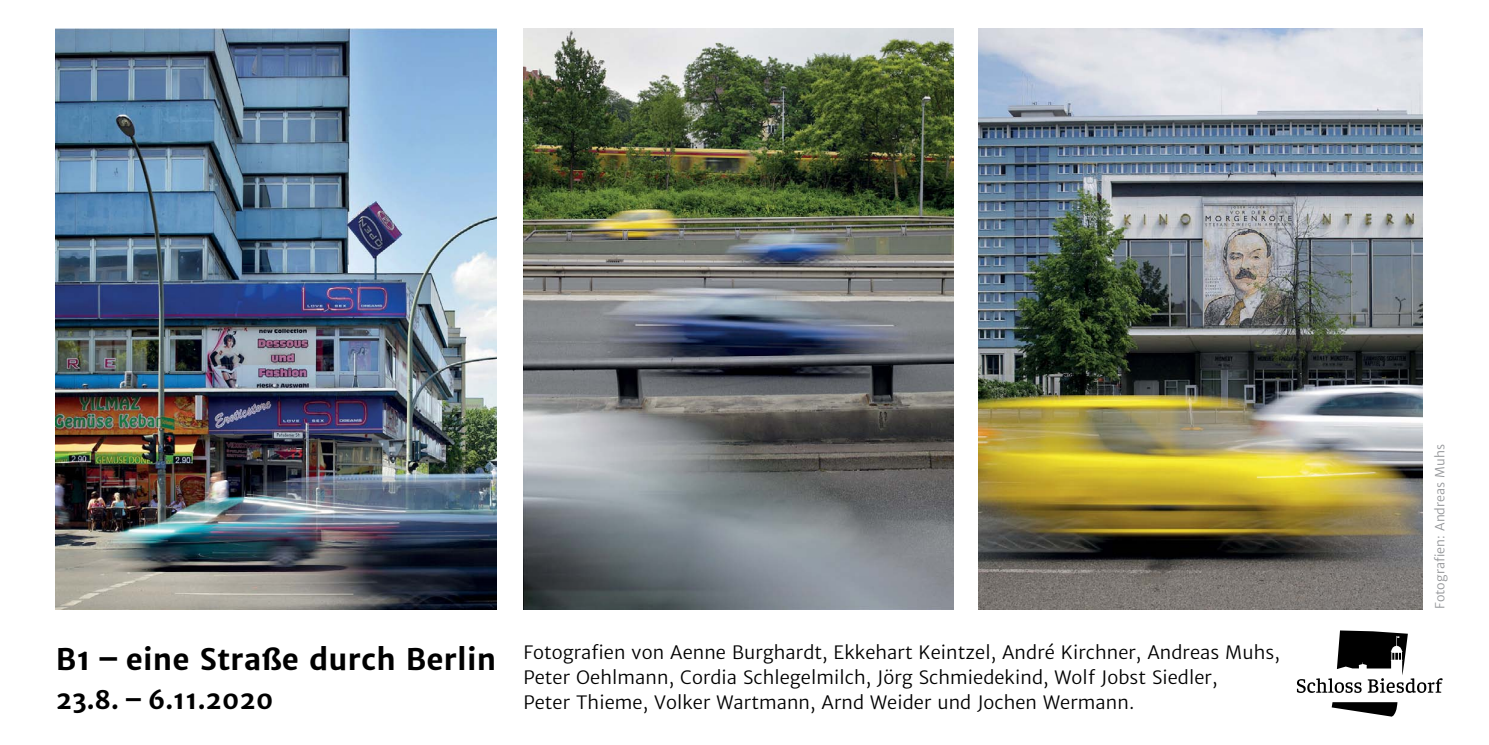
<style>
.page{position:relative;width:1489px;height:745px;background:#fff}
.page>*{position:absolute;margin:0;border:0;box-sizing:border-box;transform-origin:0 0}
.t1{font:700 29.5px "Merriweather Sans";letter-spacing:.005em;color:#000}
.t2{font:700 25px "Merriweather Sans";color:#000}
.t3{font:18.25px/25px "Merriweather Sans";letter-spacing:.005em;color:#000}
.t4{font:12.5px "Merriweather Sans";letter-spacing:.005em;color:#939598}
</style>
<div class="page">
<img style="left:56px;top:28px;width:440px;height:580px">
<img style="left:523px;top:28px;width:430px;height:580px">
<img style="left:978px;top:28px;width:444px;height:580px">
<svg style="left:1296px;top:630px;width:146px;height:86px"></svg>
<h1 class="t1" style="left:56px;top:641px;width:442px">B1 – eine Straße durch Berlin</h1>
<h2 class="t2" style="left:56px;top:683px;width:219px">23.8. – 6.11.2020</h2>
<p class="t3" style="left:523px;top:639px;width:757px">Fotografien von Aenne Burghardt, Ekkehart Keintzel, André Kirchner, Andreas Muhs,<br>Peter Oehlmann, Cordia Schlegelmilch, Jörg Schmiedekind, Wolf Jobst Siedler,<br>Peter Thieme, Volker Wartmann, Arnd Weider und Jochen Wermann.</p>
<p class="t4" style="left:1432px;top:608px;width:166px;rotate:-90deg">Fotografien: Andreas Muhs</p>
</div>
